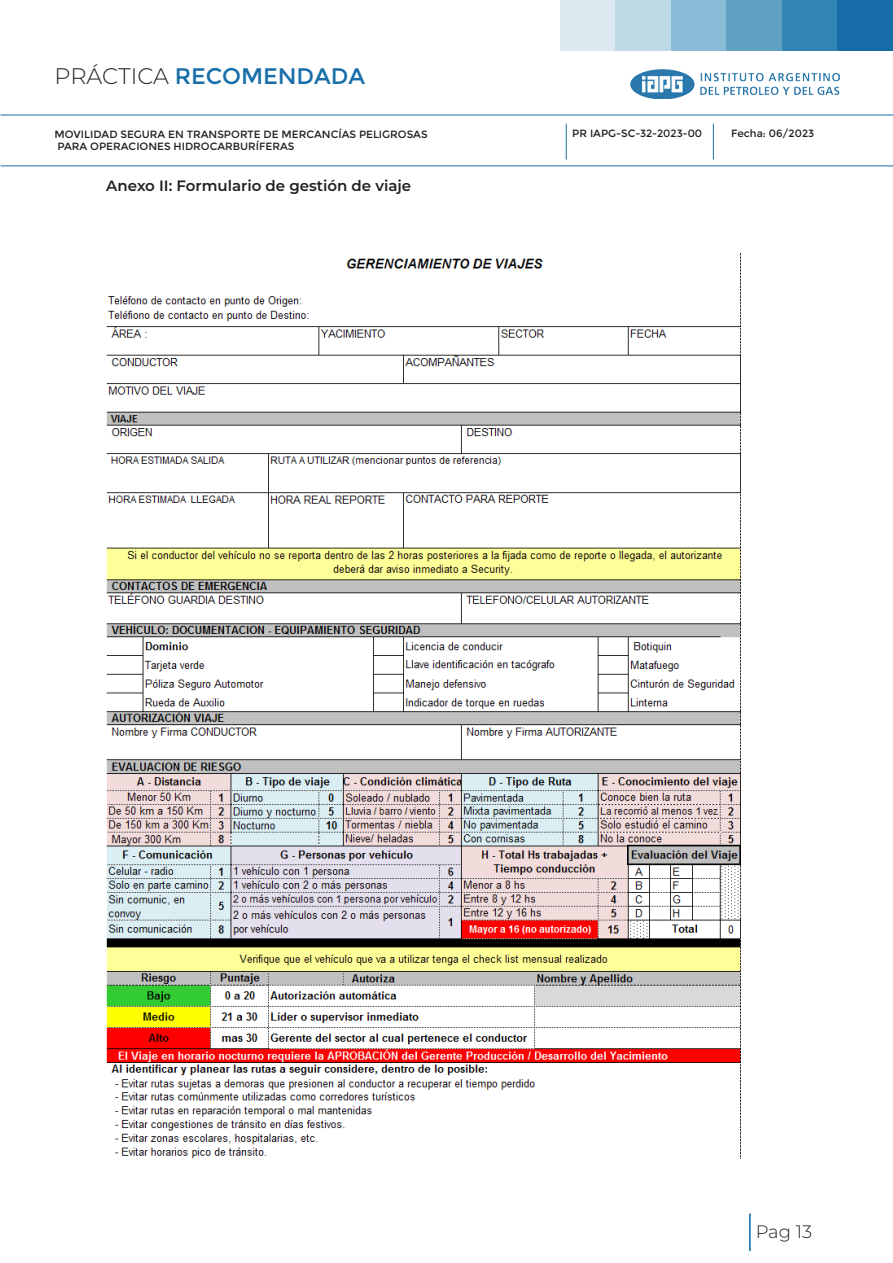
<style>
.page{position:relative;width:893px;height:1263px;background:#fff}
.page>*{position:absolute;margin:0;border:0;box-sizing:border-box;transform-origin:0 0}
.t1{font:22.5px "Montserrat";color:#176ea9}
.t2{font:300 18px "Montserrat";color:#231f20}
.t3{font:600 15px "Montserrat";color:#231f20}
.t4{font:10.5px "Montserrat";color:#231f20}
.s1{font-weight:300;color:#231f20}
</style>
<div class="page">
<div style="left:560px;top:0;width:56px;height:50px;background:#dce9f0"></div>
<div style="left:616px;top:0;width:55px;height:50px;background:#bedae6"></div>
<div style="left:671px;top:0;width:56px;height:50px;background:#88bcd6"></div>
<div style="left:727px;top:0;width:55px;height:50px;background:#60a0c2"></div>
<div style="left:782px;top:0;width:55px;height:50px;background:#3186b4"></div>
<div style="left:837px;top:0;width:56px;height:50px;background:#176da8"></div>
<hr style="left:749px;top:1213px;width:2px;height:38px;background:#0067a5">
<hr style="left:1px;top:115px;width:892px;height:1px;background:#176ea9">
<hr style="left:566px;top:124px;width:1px;height:35px;background:#176ea9">
<hr style="left:713px;top:124px;width:1px;height:35px;background:#176ea9">
<hr style="left:1px;top:166px;width:892px;height:1px;background:#176ea9">
<img style="left:631px;top:70px;width:208px;height:29px">
<img style="left:106px;top:253px;width:635px;height:905px">
<h1 class="t1" style="left:55px;top:63px;width:312px"><span class="s1">PRÁCTICA</span> RECOMENDADA</h1>
<p class="t4" style="left:55px;top:128px;width:375px">MOVILIDAD SEGURA EN TRANSPORTE DE MERCANCÍAS PELIGROSAS</p>
<p class="t4" style="left:572px;top:127px;width:131px">PR IAPG-SC-32-2023-00</p>
<p class="t4" style="left:731px;top:127px;width:85px">Fecha: 06/2023</p>
<p class="t4" style="left:57px;top:140px;width:239px">PARA OPERACIONES HIDROCARBURÍFERAS</p>
<p class="t3" style="left:106px;top:175px;width:306px">Anexo II: Formulario de gestión de viaje</p>
<h2 class="t2" style="left:756px;top:1219px;width:58px">Pag 13</h2>
</div>
